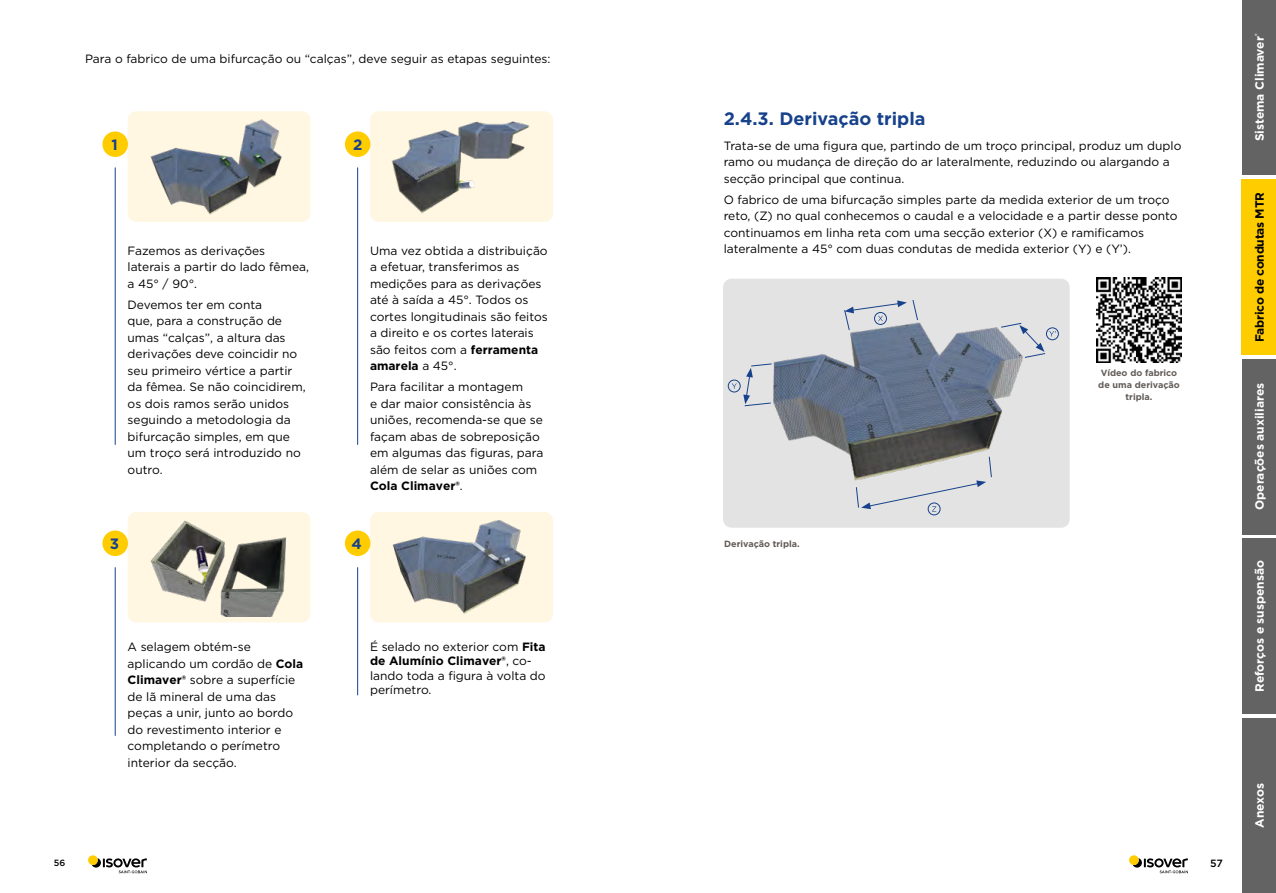
<style>
.page{position:relative;width:1276px;height:893px;background:#fff}
.page>*{position:absolute;margin:0;border:0;box-sizing:border-box;transform-origin:0 0}
.t1{font:700 18px "Gotham";color:#17428b}
.t2{font:700 15px "Gotham";color:#17428b}
.t3{font:12px/16.5px "Gotham";color:#000}
.t4{font:700 12px "Gotham";color:#fff}
.t5{font:700 12px "Gotham";letter-spacing:-.02em;color:#000}
.t6{font:500 10.5px "Gotham";color:#000}
.t7{font:700 9px/12px "Gotham";color:#625c59;text-align:center}
.t8{font:500 9px "Gotham";color:#000}
.s1{font-weight:700}
</style>
<div class="page">
<div style="left:1242px;top:0;width:34px;height:175px;background:#646363"></div>
<div style="left:1242px;top:718px;width:34px;height:175px;background:#646363"></div>
<div style="left:1242px;top:538px;width:34px;height:175px;background:#646363"></div>
<div style="left:1242px;top:359px;width:34px;height:175px;background:#646363"></div>
<div style="left:1242px;top:179px;width:34px;height:176px;background:#fc0"></div>
<svg style="left:92px;top:858px;width:55px;height:15px"></svg>
<div style="left:88px;top:855px;width:10px;height:10px;background:#fc0;border-radius:50%"></div>
<svg style="left:1133px;top:858px;width:55px;height:15px"></svg>
<div style="left:1129px;top:855px;width:9px;height:10px;background:#fc0;border-radius:50%"></div>
<div style="left:128px;top:111px;width:182px;height:111px;background:#fff7e2;border-radius:9px"></div>
<img style="left:150px;top:119px;width:132px;height:96px">
<div style="left:370px;top:111px;width:183px;height:111px;background:#fff7e2;border-radius:9px"></div>
<img style="left:391px;top:121px;width:139px;height:93px">
<div style="left:128px;top:512px;width:182px;height:110px;background:#fff7e2;border-radius:9px"></div>
<img style="left:150px;top:520px;width:137px;height:96px">
<div style="left:370px;top:512px;width:183px;height:110px;background:#fff7e2;border-radius:9px"></div>
<img style="left:392px;top:520px;width:134px;height:94px">
<div style="left:102px;top:131px;width:26px;height:26px;background:#fc0;border-radius:50%"></div>
<div style="left:102px;top:530px;width:26px;height:26px;background:#fc0;border-radius:50%"></div>
<div style="left:345px;top:131px;width:25px;height:26px;background:#fc0;border-radius:50%"></div>
<div style="left:345px;top:530px;width:25px;height:26px;background:#fc0;border-radius:50%"></div>
<hr style="left:115px;top:167px;width:1px;height:278px;background:#17428b">
<hr style="left:357px;top:167px;width:1px;height:278px;background:#17428b">
<hr style="left:115px;top:567px;width:1px;height:169px;background:#17428b">
<hr style="left:357px;top:567px;width:1px;height:128px;background:#17428b">
<div style="left:723px;top:279px;width:346px;height:249px;background:#e3e3e3;border-radius:9px"></div>
<img style="left:773px;top:322px;width:250px;height:158px">
<div style="left:728px;top:380px;width:12px;height:12px;border:1px solid #17428b;border-radius:50%"></div>
<svg style="left:743px;top:363px;width:29px;height:43px"></svg>
<div style="left:1046px;top:327px;width:12px;height:13px;border:1px solid #17428b;border-radius:50%"></div>
<div style="left:928px;top:503px;width:12px;height:12px;border:1px solid #17428b;border-radius:50%"></div>
<img style="left:1096px;top:277px;width:85px;height:85px">
<svg style="left:1000px;top:323px;width:55px;height:35px"></svg>
<svg style="left:855px;top:456px;width:137px;height:56px"></svg>
<svg style="left:844px;top:300px;width:74px;height:31px"></svg>
<svg style="left:732px;top:383px;width:5px;height:6px"></svg>
<p class="t3" style="left:85px;top:50px;width:467px">Para o fabrico de uma bifurcação ou “calças”, deve seguir as etapas seguintes:</p>
<p class="t2" style="left:111px;top:134px;width:8px">1</p>
<p class="t2" style="left:353px;top:134px;width:11px">2</p>
<p class="t3" style="left:128px;top:242px;width:183px">Fazemos as derivações laterais a partir do lado fêmea, a 45° / 90°.</p>
<p class="t3" style="left:128px;top:296px;width:180px">Devemos ter em conta<br>que, para a construção de umas “calças”, a altura das derivações deve coincidir no seu primeiro vértice a partir da fêmea. Se não coincidirem, os dois ramos serão unidos seguindo a metodologia da bifurcação simples, em que um troço será introduzido no outro.</p>
<p class="t3" style="left:370px;top:242px;width:179px">Uma vez obtida a distribuição a efetuar, transferimos as medições para as derivações até à saída a 45°. Todos os cortes longitudinais são feitos a direito e os cortes laterais são feitos com a <span class="s1">ferramenta amarela</span> a 45°.</p>
<p class="t3" style="left:370px;top:378px;width:175px">Para facilitar a montagem<br>e dar maior consistência às uniões, recomenda-se que se façam abas de sobreposição em algumas das figuras, para além de selar as uniões com<br><span class="s1">Cola Climaver®</span>.</p>
<p class="t2" style="left:110px;top:533px;width:11px">3</p>
<p class="t2" style="left:351px;top:533px;width:12px">4</p>
<p class="t3" style="left:128px;top:638px;width:177px">A selagem obtém-se aplicando um cordão de <span class="s1">Cola<br>Climaver®</span> sobre a superfície de lã mineral de uma das peças a unir, junto ao bordo do revestimento interior e completando o perímetro interior da secção.</p>
<p class="t3" style="left:370px;top:639px;width:177px;line-height:14.2px">É selado no exterior com <span class="s1">Fita de Alumínio Climaver®</span>, co&shy;lando toda a figura à volta do perímetro.</p>
<h1 class="t1" style="left:723px;top:107px;width:203px">2.4.3. Derivação tripla</h1>
<p class="t3" style="left:723px;top:137px;width:459px">Trata-se de uma figura que, partindo de um troço principal, produz um duplo ramo ou mudança de direção do ar lateralmente, reduzindo ou alargando a secção principal que continua.</p>
<p class="t3" style="left:723px;top:191px;width:455px">O fabrico de uma bifurcação simples parte da medida exterior de um troço reto, (Z) no qual conhecemos o caudal e a velocidade e a partir desse ponto continuamos em linha reta com uma secção exterior (X) e ramificamos lateralmente a 45° com duas condutas de medida exterior (Y) e (Y’).</p>
<p class="t7" style="left:724px;top:537px;width:77px">Derivação tripla.</p>
<p class="t7" style="left:1098px;top:366px;width:83px">Vídeo do fabrico de uma derivação tripla.</p>
<p class="t8" style="left:54px;top:857px;width:13px">56</p>
<p class="t6" style="left:1210px;top:856px;width:14px">57</p>
<p class="t4" style="left:1251px;top:141px;width:109px;rotate:-90deg">Sistema Climaver<sup>®</sup></p>
<p class="t5" style="left:1251px;top:342px;width:151px;rotate:-90deg">Fabrico de condutas MTR</p>
<p class="t4" style="left:1251px;top:510px;width:128px;rotate:-90deg">Operações auxiliares</p>
<p class="t4" style="left:1251px;top:692px;width:133px;rotate:-90deg">Reforços e suspensão</p>
<p class="t4" style="left:1251px;top:828px;width:46px;rotate:-90deg">Anexos</p>
</div>
